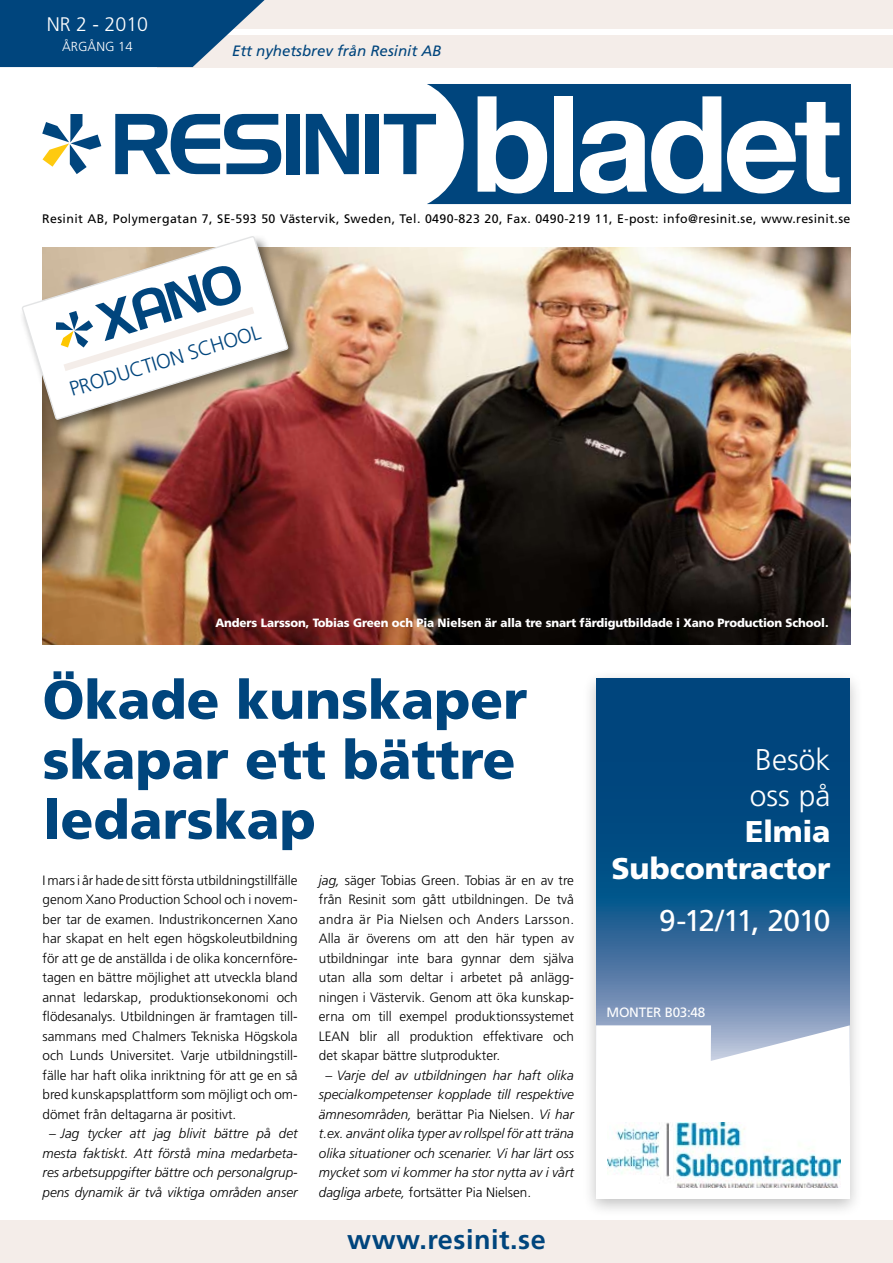
<style>
.page{position:relative;width:893px;height:1263px;background:#fff}
.page>*{position:absolute;margin:0;border:0;box-sizing:border-box;transform-origin:0 0}
.t1{font:700 133.5px "Helvetica Neue LT Std";letter-spacing:-.04em;color:#fff}
.t2{font:900 54px/60px "Frutiger LT Std";color:#00457d}
.t3{font:900 30px/37.5px "Frutiger LT Std";letter-spacing:-.005em;color:#fff;text-align:right}
.t4{font:30px "Frutiger LT Std";letter-spacing:-.05em;color:#fff}
.t5{font:300 30px/36px "Frutiger LT Std";color:#fff}
.t6{font:700 27px "Frutiger LT Std";letter-spacing:.02em;color:#00457d}
.t7{font:300 20.4px "Frutiger LT Std";color:#00457d}
.t8{font:300 19.65px "Frutiger LT Std";color:#fff}
.t9{font:italic 15px "Frutiger LT Std";color:#00457d}
.t10{font:300 13.5px/19.5px "Frutiger LT Std";color:#000;text-align:justify}
.t11{font:italic 300 13.5px/19.5px "Frutiger LT Std";color:#000;text-align:center}
.t12{font:13.5px "Frutiger LT Std";letter-spacing:-.02em;color:#fff}
.t13{font:300 13.05px "Frutiger LT Std";color:#fff}
.t14{font:12.3px "Frutiger LT Std";letter-spacing:.03em;color:#000}
.t15{font:900 12px "Frutiger LT Std";letter-spacing:-.01em;color:#fff}
.s1{font-style:italic}
.s2{font-style:normal}
</style>
<div class="page">
<div style="left:581px;top:668px;width:282px;height:549px;background:#000;opacity:.25"></div>
<svg style="left:596px;top:679px;width:254px;height:346px;background:#1b598d"></svg>
<svg style="left:596px;top:1025px;width:254px;height:146px"></svg>
<img style="left:43px;top:247px;width:807px;height:397px">
<div style="left:157px;top:35px;width:736px;height:32px;background:#f4ede9"></div>
<div style="left:157px;top:0;width:736px;height:29px;background:#f4ede9"></div>
<svg style="left:0;top:0;width:265px;height:67px;background:#215c8c"></svg>
<div style="left:427px;top:84px;width:424px;height:120px;background:#00457d"></div>
<svg style="left:42px;top:114px;width:59px;height:60px"></svg>
<svg style="left:115px;top:114px;width:166px;height:60px"></svg>
<div style="left:286px;top:114px;width:13px;height:60px;background:#00457d"></div>
<svg style="left:306px;top:114px;width:53px;height:60px"></svg>
<svg style="left:384px;top:114px;width:52px;height:60px"></svg>
<div style="left:365px;top:114px;width:14px;height:60px;background:#00457d"></div>
<div style="left:0;top:1220px;width:893px;height:43px;background:#f4ede9"></div>
<div style="left:18px;top:232px;width:284px;height:201px;background:#000;opacity:.5"></div>
<svg style="left:22px;top:232px;width:266px;height:195px"></svg>
<svg style="left:56px;top:264px;width:206px;height:112px"></svg>
<div style="left:603px;top:1103px;width:242px;height:89px;background:#fff"></div>
<img style="left:608px;top:1122px;width:232px;height:65px">
<h3 class="t8" style="left:47px;top:13px;width:103px">NR 2 - 2010</h3>
<p class="t13" style="left:62px;top:39px;width:72px">ÅRGÅNG 14</p>
<p class="t9" style="left:232px;top:43px;width:211px">Ett nyhetsbrev från Resinit AB</p>
<h1 class="t1" style="left:470px;top:61px;width:372px">bladet</h1>
<p class="t14" style="left:42px;top:212px;width:810px">Resinit AB, Polymergatan 7, SE-593 50 Västervik, Sweden, Tel. 0490-823 20, Fax. 0490-219 11, E-post: info@resinit.se, www.resinit.se</p>
<h3 class="t7" style="left:67px;top:379px;width:200px;rotate:-17deg">PRODUCTION SCHOOL</h3>
<p class="t15" style="left:215px;top:615px;width:615px">Anders Larsson, Tobias Green och Pia Nielsen är alla tre snart färdigutbildade i Xano Production School.</p>
<h2 class="t2" style="left:43px;top:670px;width:486px">Ökade kunskaper skapar ett bättre ledarskap</h2>
<p class="t10" style="left:43px;top:871px;width:257px">I mars i år hade de sitt första utbildningstillfälle genom Xano Production School och i novem&shy;ber tar de examen. Industrikoncernen Xano har skapat en helt egen högskoleutbildning för att ge de anställda i de olika koncernföre&shy;tagen en bättre möjlighet att utveckla bland annat ledarskap, produktionsekonomi och flödesanalys. Utbildningen är framtagen till&shy;sammans med Chalmers Tekniska Högskola och Lunds Universitet. Varje utbildningstill&shy;fälle har haft olika inriktning för att ge en så bred kunskapsplattform som möjligt och om&shy;dömet från deltagarna är positivt.</p>
<p class="t11" style="left:43px;top:1124px;width:257px">– Jag tycker att jag blivit bättre på det mesta faktiskt. Att förstå mina medarbeta&shy;res arbetsuppgifter bättre och personalgrup&shy;pens dynamik är två viktiga områden anser</p>
<p class="t10" style="left:319px;top:871px;width:257px"><span class="s1">jag,</span> säger Tobias Green. Tobias är en av tre från Resinit som gått utbildningen. De två andra är Pia Nielsen och Anders Larsson.<br>Alla är överens om att den här typen av utbildningar inte bara gynnar dem själva utan alla som deltar i arbetet på anlägg&shy;ningen i Västervik. Genom att öka kunskap&shy;erna om till exempel produktionssystemet LEAN blir all produktion effektivare och det skapar bättre slutprodukter.</p>
<p class="t11" style="left:319px;top:1066px;width:257px;text-align:justify;text-indent:7px">– Varje del av utbildningen har haft olika specialkompetenser kopplade till respektive ämnesområden, <span class="s2">berättar Pia Nielsen.</span> Vi har t.ex. använt olika typer av rollspel för att träna olika situationer och scenarier. Vi har lärt oss mycket som vi kommer ha stor nytta av i vårt dagliga arbete, <span class="s2">fortsätter Pia Nielsen.</span></p>
<h3 class="t6" style="left:347px;top:1224px;width:200px">www.resinit.se</h3>
<h3 class="t5" style="left:750px;top:742px;width:82px">Besök oss på</h3>
<h3 class="t3" style="left:612px;top:812px;width:221px">Elmia<br>Subcontractor</h3>
<h3 class="t4" style="left:659px;top:902px;width:173px">9-12/11, 2010</h3>
<p class="t12" style="left:607px;top:1004px;width:100px">MONTER B03:48</p>
</div>
